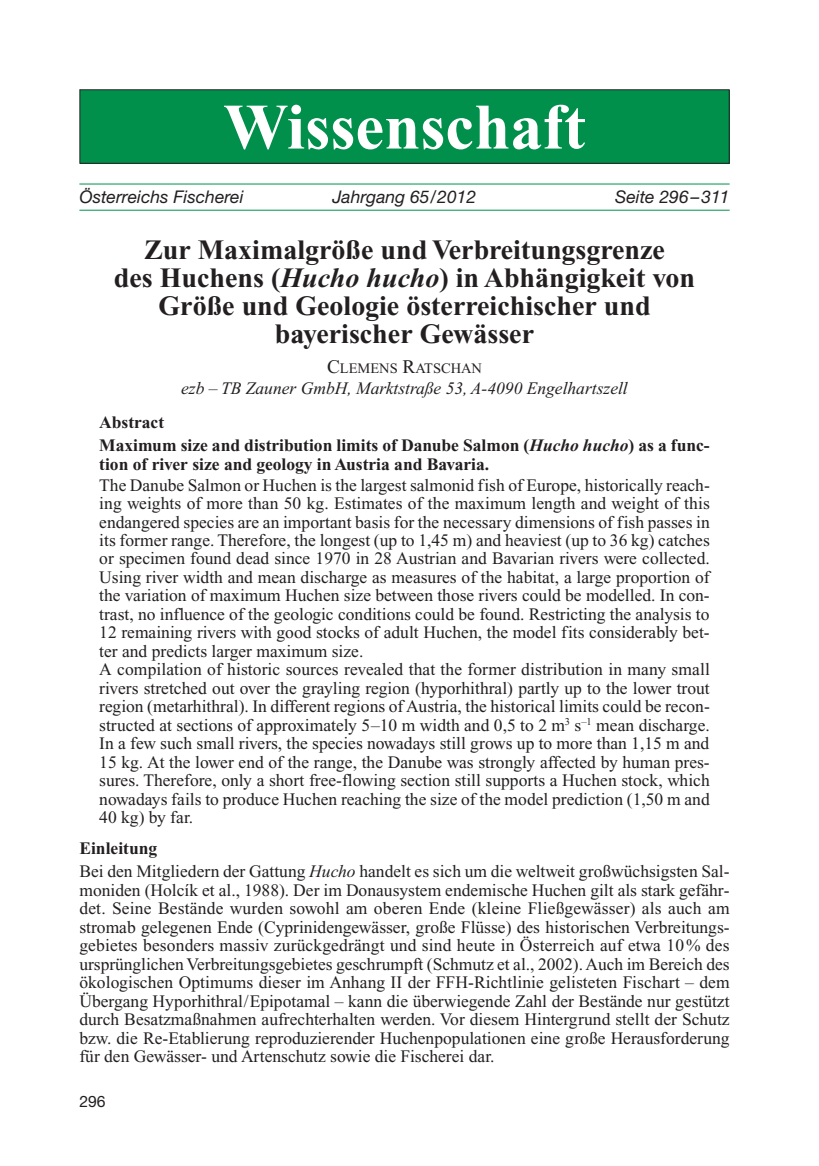
<style>
.page{position:relative;width:819px;height:1166px;background:#fff}
.page>*{position:absolute;margin:0;border:0;box-sizing:border-box;transform-origin:0 0}
.t1{font:700 64.75px "Times New Roman";color:#fff}
.t2{font:700 28px/28px "Times New Roman";color:#231f20;text-align:center}
.t3{font:17.5px/18.6px "Times New Roman";color:#231f20}
.t4{font:700 17.5px/23.4px "Times New Roman";color:#231f20}
.t5{font:italic 17.5px "Times New Roman";color:#231f20}
.t6{font:italic 17.5px "Helvetica Neue";color:#231f20}
.t7{font:15.75px "Helvetica Neue";color:#231f20}
.t8{font:14.35px "Times New Roman";color:#231f20}
.s1{font-style:italic}
.s2{font-size:19.25px}
.s3{font-weight:700}
</style>
<div class="page">
<div style="left:80px;top:90px;width:649px;height:73px;background:#00904c"></div>
<div style="left:79px;top:89px;width:650px;height:75px;border:1px solid #231f20"></div>
<hr style="left:79px;top:184px;width:650px;height:1px;background:#00904c">
<hr style="left:79px;top:210px;width:650px;height:1px;background:#00904c">
<h1 class="t1" style="left:223px;top:105px;width:364px">Wissenschaft</h1>
<p class="t6" style="left:79px;top:191px;width:166px">Österreichs Fischerei</p>
<p class="t6" style="left:332px;top:191px;width:145px">Jahrgang 65/2012</p>
<p class="t6" style="left:615px;top:191px;width:116px">Seite 296–311</p>
<h2 class="t2" style="left:114px;top:238px;width:582px">Zur Maximalgröße und Verbreitungsgrenze<br>des Huchens (<span class="s1">Hucho hucho</span>) in Abhängigkeit von Größe und Geologie österreichischer und bayerischer Gewässer</h2>
<p class="t8" style="left:327px;top:363px;width:156px"><span class="s2">C</span>LEMENS <span class="s2">R</span>ATSCHAN</p>
<p class="t5" style="left:181px;top:382px;width:448px">ezb – TB Zauner GmbH, Marktstraße 53, A-4090 Engelhartszell</p>
<p class="t4" style="left:99px;top:412px;width:612px">Abstract<br>Maximum size and distribution limits of Danube Salmon (<span class="s1">Hucho hucho</span>) as a func-</p>
<p class="t4" style="left:99px;top:454px;width:391px">tion of river size and geology in Austria and Bavaria.</p>
<p class="t3" style="left:99px;top:477px;width:612px">The Danube Salmon or Huchen is the largest salmonid fish of Europe, historically reach&shy;ing weights of more than 50 kg. Estimates of the maximum length and weight of this endangered species are an important basis for the necessary dimensions of fish passes in its former range. Therefore, the longest (up to 1,45 m) and heaviest (up to 36 kg) catches or specimen found dead since 1970 in 28 Austrian and Bavarian rivers were collected.<br>Using river width and mean discharge as measures of the habitat, a large proportion of the variation of maximum Huchen size between those rivers could be modelled. In con&shy;trast, no influence of the geologic conditions could be found. Restricting the analysis to 12 remaining rivers with good stocks of adult Huchen, the model fits considerably bet&shy;ter and predicts larger maximum size.<br>A compilation of historic sources revealed that the former distribution in many small rivers stretched out over the grayling region (hyporhithral) partly up to the lower trout region (metarhithral). In different regions of Austria, the historical limits could be recon&shy;structed at sections of approximately 5–10 m width and 0,5 to 2 m<sup>3</sup> s<sup>–1</sup> mean discharge.<br>In a few such small rivers, the species nowadays still grows up to more than 1,15 m and 15 kg. At the lower end of the range, the Danube was strongly affected by human pres&shy;sures. Therefore, only a short free-flowing section still supports a Huchen stock, which nowadays fails to produce Huchen reaching the size of the model prediction (1,50 m and 40 kg) by far.</p>
<p class="t3" style="left:79px;top:838px;width:651px;line-height:23.4px"><span class="s3">Einleitung<br></span>Bei den Mitgliedern der Gattung <span class="s1">Hucho</span> handelt es sich um die weltweit großwüchsigsten Sal-</p>
<p class="t3" style="left:79px;top:882px;width:651px;text-align:justify">moniden (Holcík et al., 1988). Der im Donausystem endemische Huchen gilt als stark gefähr&shy;det. Seine Bestände wurden sowohl am oberen Ende (kleine Fließgewässer) als auch am stromab gelegenen Ende (Cyprinidengewässer, große Flüsse) des historischen Verbreitungs&shy;gebietes besonders massiv zurückgedrängt und sind heute in Österreich auf etwa 10% des ursprünglichen Verbreitungsgebietes geschrumpft (Schmutz et al., 2002). Auch im Bereich des ökologischen Optimums dieser im Anhang II der FFH-Richtlinie gelisteten Fischart – dem Übergang Hyporhithral/Epipotamal – kann die überwiegende Zahl der Bestände nur gestützt durch Besatzmaßnahmen aufrechterhalten werden. Vor diesem Hintergrund stellt der Schutz bzw. die Re-Etablierung reproduzierender Huchenpopulationen eine große Herausforderung für den Gewässer- und Artenschutz sowie die Fischerei dar.</p>
<p class="t7" style="left:79px;top:1095px;width:28px">296</p>
</div>
